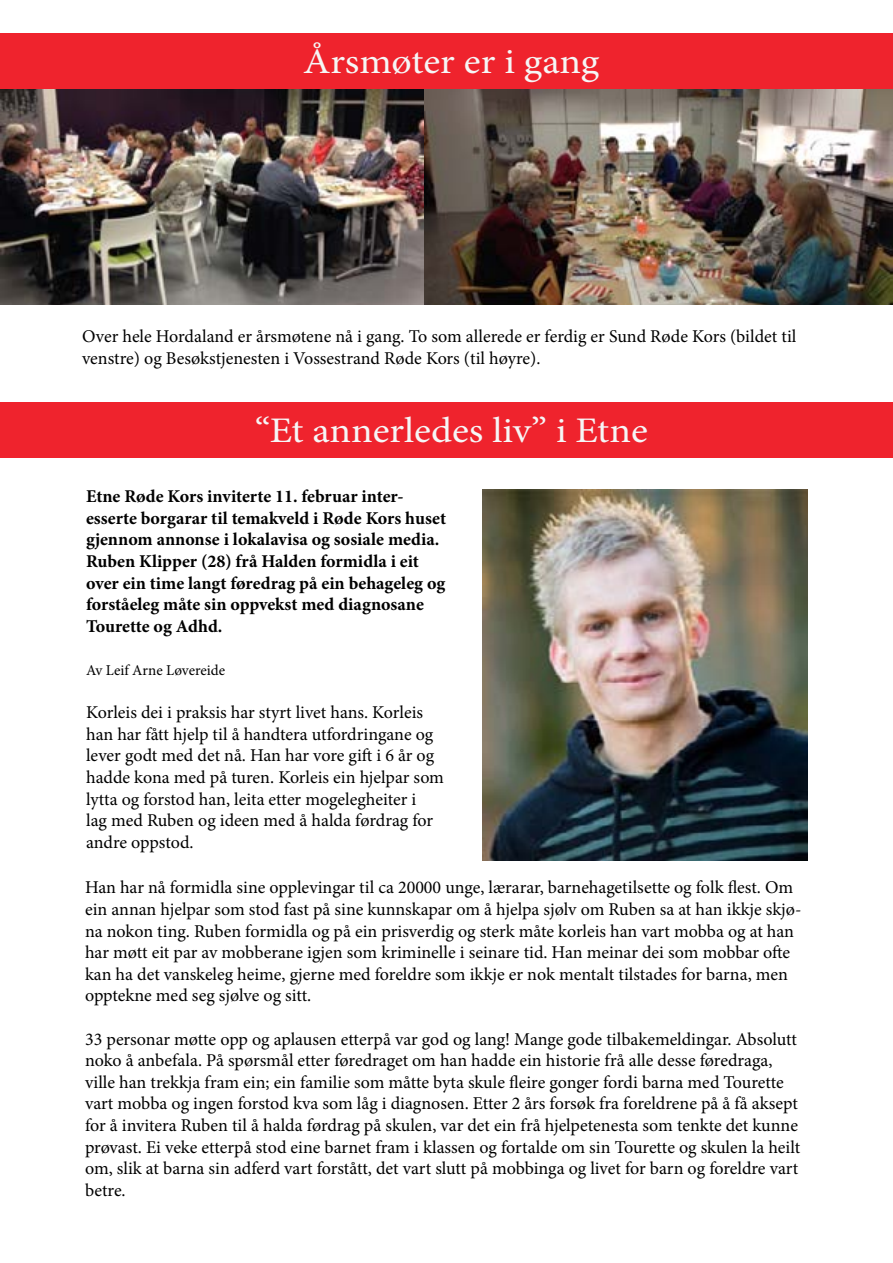
<style>
.page{position:relative;width:893px;height:1263px;background:#fff}
.page>*{position:absolute;margin:0;border:0;box-sizing:border-box;transform-origin:0 0}
.t1{font:36px "Minion Pro";letter-spacing:-.005em;color:#f6f6f6;scale:1.1 1}
.t2{font:18px/21.6px "Minion Pro";letter-spacing:-.005em;color:#000}
.t3{font:700 18px/21.6px "Minion Pro";color:#000}
.t4{font:15px "Minion Pro";color:#000}
</style>
<div class="page">
<div style="left:0;top:402px;width:893px;height:55px;background:#ef232d"></div>
<img style="left:483px;top:489px;width:324px;height:371px">
<div style="left:0;top:33px;width:893px;height:55px;background:#ef232d"></div>
<img style="left:0;top:89px;width:893px;height:215px">
<h1 class="t1" style="left:303px;top:37px;width:271px">Årsmøter er i gang</h1>
<p class="t2" style="left:82px;top:326px;width:716px">Over hele Hordaland er årsmøtene nå i gang. To som allerede er ferdig er Sund Røde Kors (bildet til venstre) og Besøkstjenesten i Vossestrand Røde Kors (til høyre).</p>
<h1 class="t1" style="left:255px;top:406px;width:359px">“Et annerledes liv” i Etne</h1>
<p class="t3" style="left:86px;top:485px;width:362px">Etne Røde Kors inviterte 11. februar inter&shy;esserte borgarar til temakveld i Røde Kors huset gjennom annonse i lokalavisa og sosiale media.<br>Ruben Klipper (28) frå Halden formidla i eit over ein time langt føredrag på ein behageleg og forståeleg måte sin oppvekst med diagnosane Tourette og Adhd.</p>
<p class="t4" style="left:86px;top:660px;width:140px">Av Leif Arne Løvereide</p>
<p class="t2" style="left:86px;top:702px;width:359px">Korleis dei i praksis har styrt livet hans. Korleis han har fått hjelp til å handtera utfordringane og lever godt med det nå. Han har vore gift i 6 år og hadde kona med på turen. Korleis ein hjelpar som lytta og forstod han, leita etter mogelegheiter i<br>lag med Ruben og ideen med å halda førdrag for andre oppstod.</p>
<p class="t2" style="left:85px;top:877px;width:718px">Han har nå formidla sine opplevingar til ca 20000 unge, lærarar, barnehagetilsette og folk flest. Om ein annan hjelpar som stod fast på sine kunnskapar om å hjelpa sjølv om Ruben sa at han ikkje skjø&shy;na nokon ting. Ruben formidla og på ein prisverdig og sterk måte korleis han vart mobba og at han har møtt eit par av mobberane igjen som kriminelle i seinare tid. Han meinar dei som mobbar ofte kan ha det vanskeleg heime, gjerne med foreldre som ikkje er nok mentalt tilstades for barna, men opptekne med seg sjølve og sitt.</p>
<p class="t2" style="left:85px;top:1028px;width:717px">33 personar møtte opp og aplausen etterpå var god og lang! Mange gode tilbakemeldingar. Absolutt noko å anbefala. På spørsmål etter føredraget om han hadde ein historie frå alle desse føredraga, ville han trekkja fram ein; ein familie som måtte byta skule fleire gonger fordi barna med Tourette vart mobba og ingen forstod kva som låg i diagnosen. Etter 2 års forsøk fra foreldrene på å få aksept for å invitera Ruben til å halda førdrag på skulen, var det ein frå hjelpetenesta som tenkte det kunne prøvast. Ei veke etterpå stod eine barnet fram i klassen og fortalde om sin Tourette og skulen la heilt om, slik at barna sin adferd vart forstått, det vart slutt på mobbinga og livet for barn og foreldre vart betre.</p>
</div>
